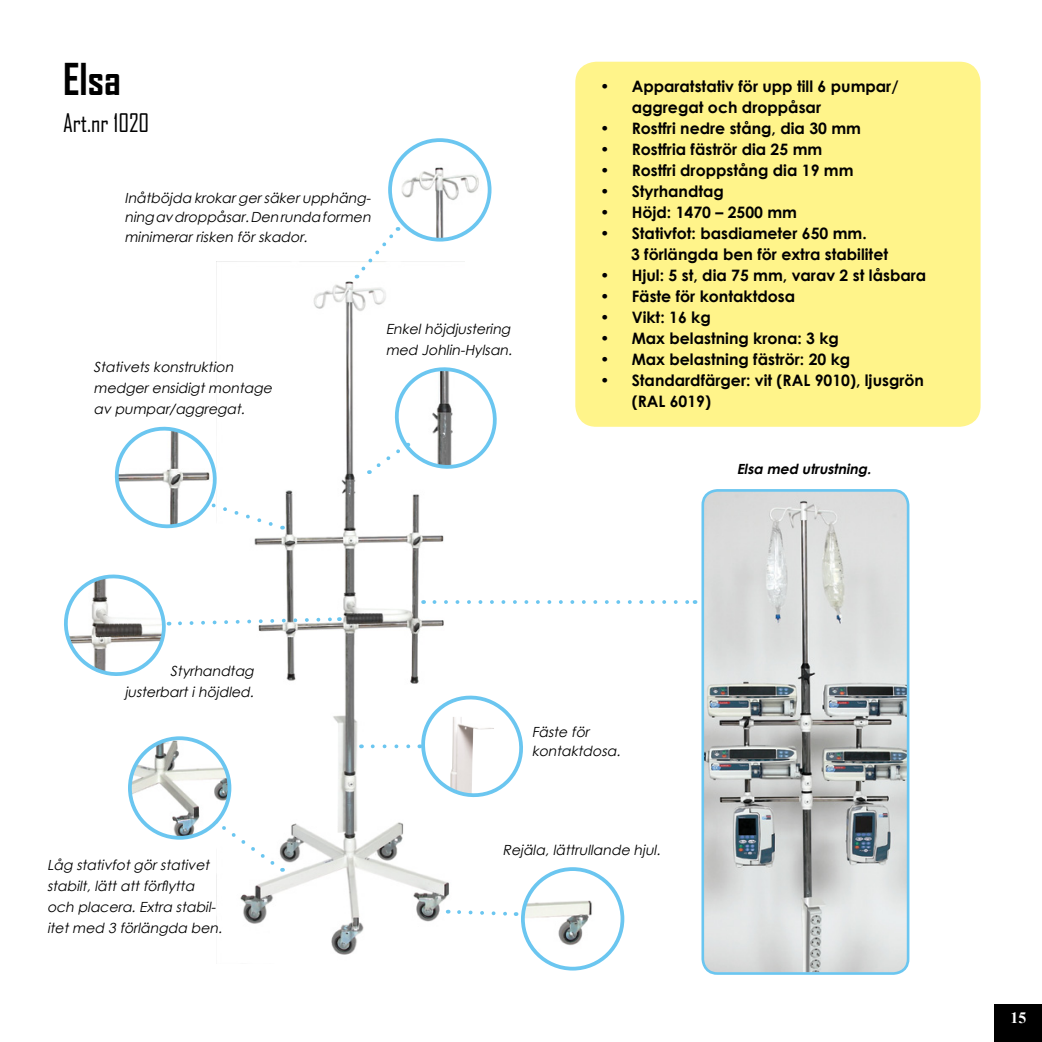
<style>
.page{position:relative;width:1042px;height:1042px;background:#fff}
.page>*{position:absolute;margin:0;border:0;box-sizing:border-box;transform-origin:0 0}
.t1{font:700 42px "Agency FB";color:#000}
.t2{font:24.5px "Agency FB";color:#000}
.t3{font:700 15.75px/21px "Century Gothic";color:#000}
.t4{font:700 15.75px "Times New Roman";color:#fff}
.t5{font:italic 14px/21px "Century Gothic";color:#000}
.t6{font:italic 700 14px "Century Gothic";color:#000}
</style>
<div class="page">
<img style="left:217px;top:261px;width:248px;height:694px">
<img style="left:390px;top:140px;width:99px;height:100px;border-radius:50px">
<div style="left:388px;top:138px;width:103px;height:104px;border:4px solid #6bc6f0;border-radius:50%"></div>
<svg style="left:356px;top:227px;width:43px;height:51px"></svg>
<svg style="left:215px;top:820px;width:68px;height:52px"></svg>
<img style="left:130px;top:738px;width:99px;height:100px;border-radius:50px">
<div style="left:128px;top:736px;width:103px;height:103px;border:4px solid #6bc6f0;border-radius:50%"></div>
<div style="left:575px;top:62px;width:405px;height:365px;background:#fff48a;border-radius:21px"></div>
<svg style="left:455px;top:908px;width:61px;height:10px"></svg>
<img style="left:523px;top:869px;width:92px;height:99px">
<div style="left:521px;top:867px;width:103px;height:103px;border:4px solid #6bc6f0;border-radius:50%"></div>
<img style="left:705px;top:490px;width:203px;height:481px">
<div style="left:701px;top:489px;width:208px;height:486px;border:3px solid #6bc6f0;border-radius:15px"></div>
<svg style="left:434px;top:600px;width:261px;height:4px"></svg>
<svg style="left:114px;top:423px;width:161px;height:114px"></svg>
<svg style="left:369px;top:364px;width:128px;height:113px"></svg>
<svg style="left:64px;top:571px;width:276px;height:114px"></svg>
<svg style="left:373px;top:692px;width:150px;height:114px"></svg>
<div style="left:995px;top:1004px;width:47px;height:38px;background:#000"></div>
<h1 class="t1" style="left:63px;top:53px;width:59px">Elsa</h1>
<h2 class="t2" style="left:63px;top:108px;width:88px">Art.nr 1020</h2>
<p class="t5" style="left:124px;top:188px;width:251px;line-height:19.2px;text-align:justify">Inåtböjda krokargersäkerupphäng&shy;ning av droppåsar.Den runda formen minimerarrisken förskador.</p>
<p class="t5" style="left:94px;top:356px;width:183px">Stativetskonstruktion medgerensidigtmontage av pumpar/aggregat.</p>
<p class="t5" style="left:386px;top:318px;width:131px">Enkelhöjdjustering med Johlin-Hylsan.</p>
<p class="t3" style="left:632px;top:75px;width:268px;text-indent:-32px">• Apparatstativ för upp till 6 pumpar/ aggregat och droppåsar</p>
<p class="t3" style="left:600px;top:117px;width:262px">• Rostfri nedre stång, dia 30 mm</p>
<p class="t3" style="left:600px;top:138px;width:224px">• Rostfria fäströr dia 25 mm</p>
<p class="t3" style="left:600px;top:159px;width:255px">• Rostfri droppstång dia 19 mm</p>
<p class="t3" style="left:600px;top:180px;width:125px">• Styrhandtag</p>
<p class="t3" style="left:600px;top:201px;width:198px">• Höjd: 1470 – 2500 mm</p>
<p class="t3" style="left:631px;top:222px;width:259px;text-indent:-31px">• Stativfot: basdiameter 650 mm.<br>3 förlängda ben för extra stabilitet</p>
<p class="t3" style="left:600px;top:264px;width:328px">• Hjul: 5 st, dia 75 mm, varav 2 st låsbara</p>
<p class="t3" style="left:600px;top:285px;width:196px">• Fäste för kontaktdosa</p>
<p class="t3" style="left:600px;top:306px;width:112px">• Vikt: 16 kg</p>
<p class="t3" style="left:600px;top:327px;width:240px">• Max belastning krona: 3 kg</p>
<p class="t3" style="left:600px;top:348px;width:252px">• Max belastning fäströr: 20 kg</p>
<p class="t3" style="left:632px;top:369px;width:294px;text-indent:-32px">• Standardfärger: vit (RAL 9010), ljusgrön (RAL 6019)</p>
<p class="t6" style="left:737px;top:458px;width:139px">Elsa med utrustning.</p>
<p class="t5" style="left:125px;top:660px;width:134px;text-align:right">Styrhandtag justerbartihöjdled.</p>
<p class="t5" style="left:47px;top:854px;width:180px">Låg stativfotgörstativet stabilt,lättattförflytta och placera.Extra stabil&shy;itetmed 3 förlängda ben.</p>
<p class="t5" style="left:532px;top:722px;width:93px;line-height:19.2px">Fäste för kontaktdosa.</p>
<p class="t5" style="left:503px;top:839px;width:162px">Rejäla,lättrullande hjul.</p>
<p class="t4" style="left:1010px;top:1007px;width:17px">15</p>
</div>
